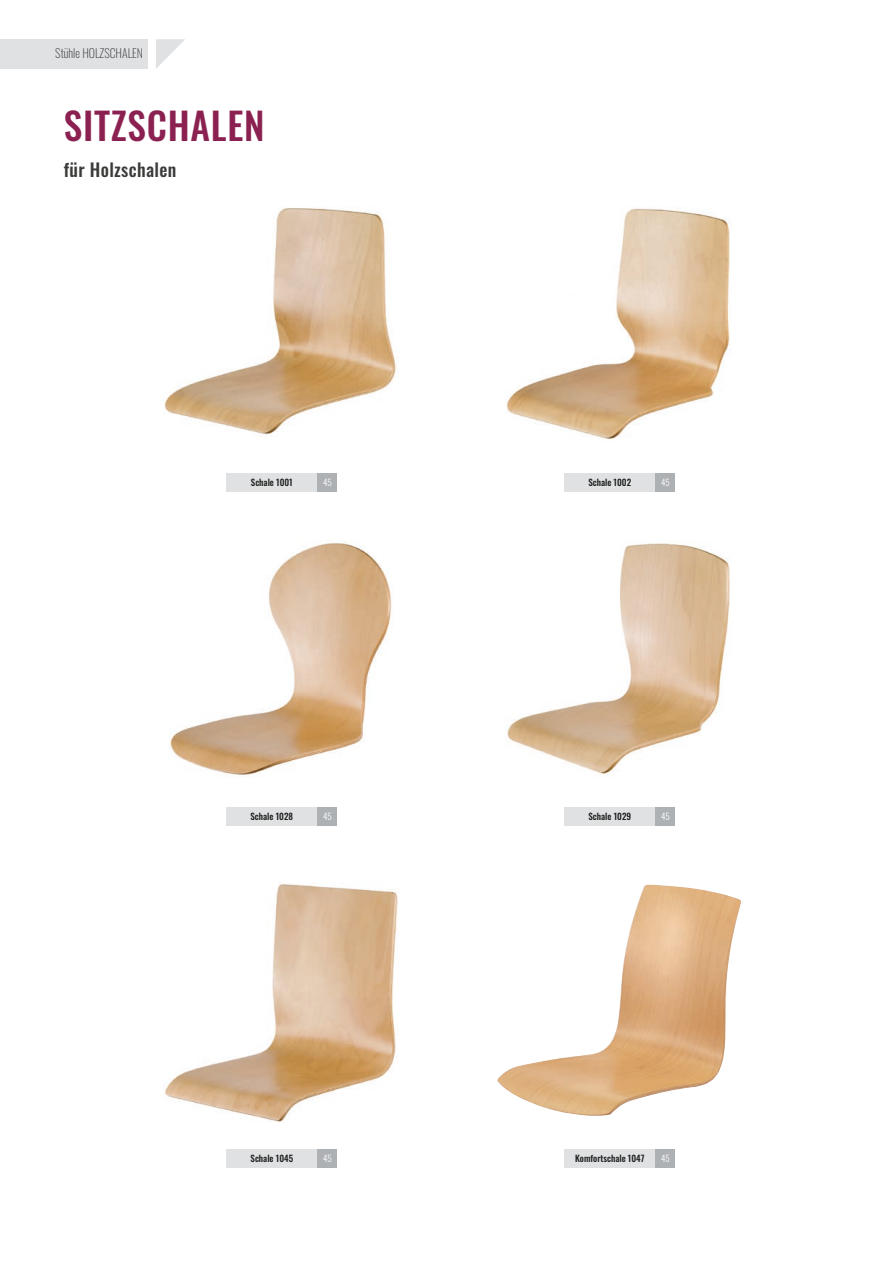
<style>
.page{position:relative;width:893px;height:1263px;background:#fff}
.page>*{position:absolute;margin:0;border:0;box-sizing:border-box;transform-origin:0 0}
.t1{font:500 37.5px "Oswald";letter-spacing:.02em;color:#8b2150}
.t2{font:500 18px "Oswald";letter-spacing:.02em;color:#3b3c3a}
.t3{font:200 12px "Oswald";color:#3b3c3a}
.t4{font:500 9px "Oswald";color:#1d1d1b}
.t5{font:300 9px "Oswald";color:#fff}
</style>
<div class="page">
<div style="left:0;top:39px;width:147px;height:30px;background:#dfe1e3"></div>
<svg style="left:156px;top:39px;width:29px;height:30px"></svg>
<div style="left:564px;top:807px;width:91px;height:18px;background:#dfe1e3"></div>
<div style="left:655px;top:807px;width:20px;height:18px;background:#aeb1b4"></div>
<div style="left:226px;top:473px;width:92px;height:18px;background:#dfe1e3"></div>
<div style="left:318px;top:473px;width:19px;height:18px;background:#aeb1b4"></div>
<div style="left:564px;top:473px;width:91px;height:18px;background:#dfe1e3"></div>
<div style="left:655px;top:473px;width:20px;height:18px;background:#aeb1b4"></div>
<div style="left:226px;top:807px;width:92px;height:18px;background:#dfe1e3"></div>
<div style="left:318px;top:807px;width:19px;height:18px;background:#aeb1b4"></div>
<img style="left:164px;top:208px;width:233px;height:227px">
<img style="left:506px;top:208px;width:224px;height:232px">
<img style="left:507px;top:543px;width:223px;height:232px">
<img style="left:169px;top:542px;width:223px;height:233px">
<div style="left:226px;top:1149px;width:92px;height:18px;background:#dfe1e3"></div>
<div style="left:318px;top:1149px;width:19px;height:18px;background:#aeb1b4"></div>
<div style="left:564px;top:1149px;width:91px;height:18px;background:#dfe1e3"></div>
<div style="left:655px;top:1149px;width:20px;height:18px;background:#aeb1b4"></div>
<img style="left:164px;top:884px;width:234px;height:238px">
<img style="left:497px;top:885px;width:244px;height:231px">
<h3 class="t3" style="left:55px;top:43px;width:89px">Stühle HOLZSCHALEN</h3>
<h1 class="t1" style="left:64px;top:106px;width:202px">SITZSCHALEN</h1>
<h2 class="t2" style="left:64px;top:160px;width:114px">für Holzschalen</h2>
<p class="t4" style="left:251px;top:477px;width:43px">Schale 1001</p>
<p class="t5" style="left:323px;top:474px;width:10px">45</p>
<p class="t4" style="left:588px;top:477px;width:44px">Schale 1002</p>
<p class="t5" style="left:661px;top:474px;width:10px">45</p>
<p class="t4" style="left:251px;top:811px;width:44px">Schale 1028</p>
<p class="t5" style="left:323px;top:808px;width:10px">45</p>
<p class="t4" style="left:588px;top:811px;width:44px">Schale 1029</p>
<p class="t5" style="left:661px;top:808px;width:10px">45</p>
<p class="t4" style="left:251px;top:1153px;width:44px">Schale 1045</p>
<p class="t5" style="left:323px;top:1150px;width:10px">45</p>
<p class="t4" style="left:575px;top:1153px;width:71px">Komfortschale 1047</p>
<p class="t5" style="left:661px;top:1150px;width:10px">45</p>
</div>
